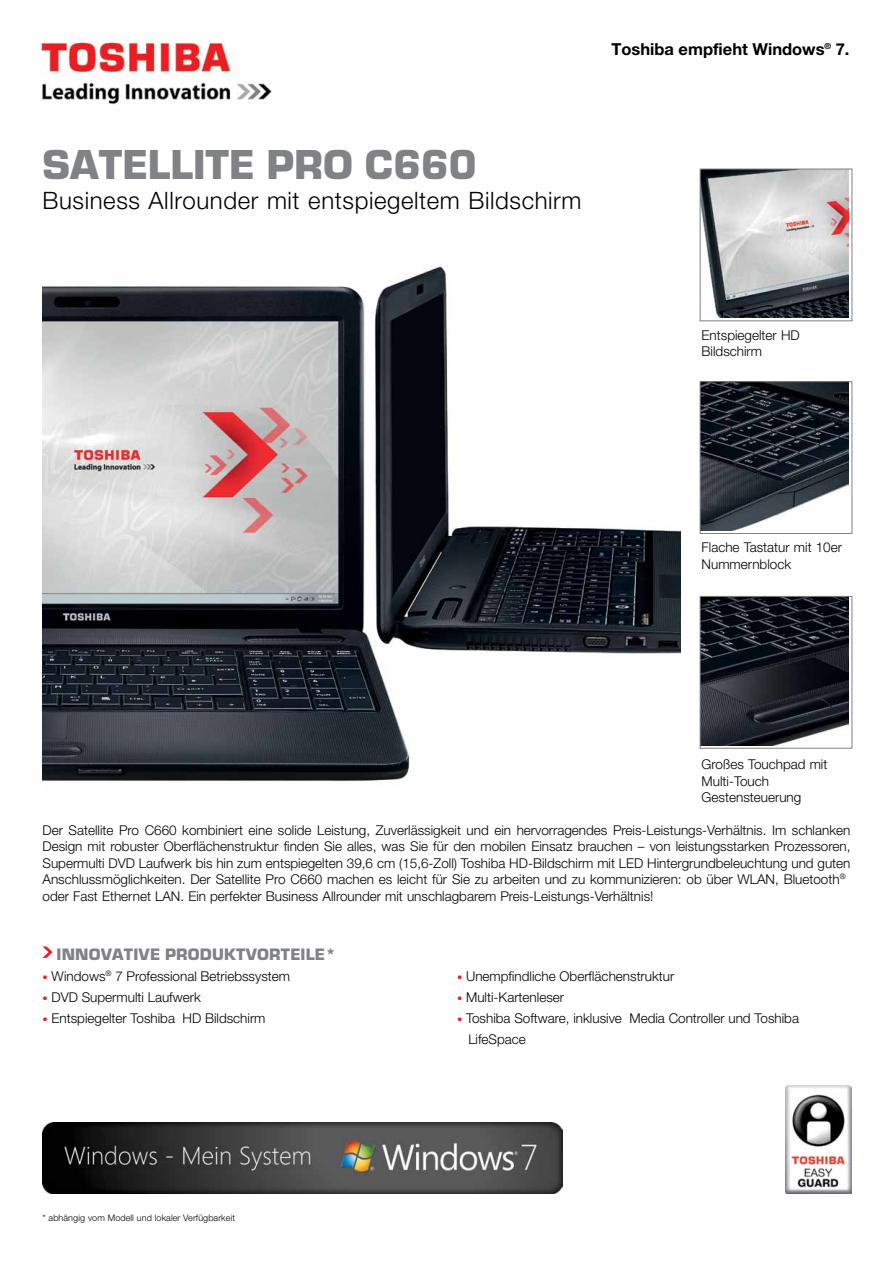
<style>
.page{position:relative;width:893px;height:1263px;background:#fff}
.page>*{position:absolute;margin:0;border:0;box-sizing:border-box;transform-origin:0 0}
.t1{font:900 43.5px "Eurostile";color:#808285}
.t2{font:300 24px "Helvetica Neue LT Pro";letter-spacing:.025em;color:#000}
.t3{font:900 17.25px "Eurostile";letter-spacing:.01em;color:#808285}
.t4{font:700 16.5px "Helvetica Neue LT Pro";color:#000}
.t5{font:300 13.5px/16.5px "Helvetica Neue LT Pro";color:#000}
.t6{font:300 9px "Helvetica Neue LT Pro";letter-spacing:.01em;color:#000}
.s1{font-size:10.5px;color:#ed1d24}
</style>
<div class="page">
<img style="left:39px;top:41px;width:233px;height:64px">
<svg style="left:43px;top:946px;width:10px;height:12px"></svg>
<img style="left:43px;top:266px;width:637px;height:516px">
<img style="left:702px;top:171px;width:147px;height:147px">
<div style="left:700px;top:169px;width:152px;height:152px;border:1px solid #808285"></div>
<img style="left:702px;top:383px;width:147px;height:147px">
<div style="left:700px;top:381px;width:152px;height:153px;border:1px solid #808285"></div>
<img style="left:702px;top:598px;width:147px;height:147px">
<div style="left:700px;top:596px;width:152px;height:153px;border:1px solid #808285"></div>
<img style="left:43px;top:1123px;width:520px;height:70px">
<img style="left:785px;top:1086px;width:66px;height:107px">
<p class="t4" style="left:611px;top:39px;width:240px">Toshiba empfieht Windows<sup>®</sup> 7.</p>
<h1 class="t1" style="left:43px;top:141px;width:435px">SATELLITE PRO C660</h1>
<h2 class="t2" style="left:43px;top:186px;width:540px">Business Allrounder mit entspiegeltem Bildschirm</h2>
<p class="t5" style="left:702px;top:326px;width:100px">Entspiegelter HD<br>Bildschirm</p>
<p class="t5" style="left:702px;top:539px;width:142px">Flache Tastatur mit 10er<br>Nummernblock</p>
<p class="t5" style="left:702px;top:756px;width:127px">Großes Touchpad mit<br>Multi-Touch<br>Gestensteuerung</p>
<p class="t5" style="left:43px;top:821px;width:809px">Der Satellite Pro C660 kombiniert eine solide Leistung, Zuverlässigkeit und ein hervorragendes Preis-Leistungs-Verhältnis. Im schlanken Design mit robuster Oberflächenstruktur finden Sie alles, was Sie für den mobilen Einsatz brauchen – von leistungsstarken Prozessoren, Supermulti DVD Laufwerk bis hin zum entspiegelten 39,6 cm (15,6-Zoll) Toshiba HD-Bildschirm mit LED Hintergrundbeleuchtung und guten Anschlussmöglichkeiten. Der Satellite Pro C660 machen es leicht für Sie zu arbeiten und zu kommunizieren: ob über WLAN, Bluetooth<sup>® </sup>oder Fast Ethernet LAN. Ein perfekter Business Allrounder mit unschlagbarem Preis-Leistungs-Verhältnis!</p>
<p class="t3" style="left:57px;top:945px;width:281px">INNOVATIVE PRODUKTVORTEILE*</p>
<p class="t5" style="left:43px;top:967px;width:249px"><span class="s1">•</span> Windows<sup>®</sup> 7 Professional Betriebssystem</p>
<p class="t5" style="left:43px;top:988px;width:160px"><span class="s1">•</span> DVD Supermulti Laufwerk</p>
<p class="t5" style="left:43px;top:1009px;width:225px"><span class="s1">•</span> Entspiegelter Toshiba HD Bildschirm</p>
<p class="t6" style="left:43px;top:1212px;width:194px">* abhängig vom Modell und lokaler Verfügbarkeit</p>
<p class="t5" style="left:457px;top:967px;width:219px"><span class="s1">•</span> Unempfindliche Oberflächenstruktur</p>
<p class="t5" style="left:457px;top:988px;width:108px"><span class="s1">•</span> Multi-Kartenleser</p>
<p class="t5" style="left:468px;top:1007px;width:332px;line-height:21px;text-indent:-11px"><span class="s1">•</span> Toshiba Software, inklusive Media Controller und Toshiba<br>LifeSpace</p>
</div>
